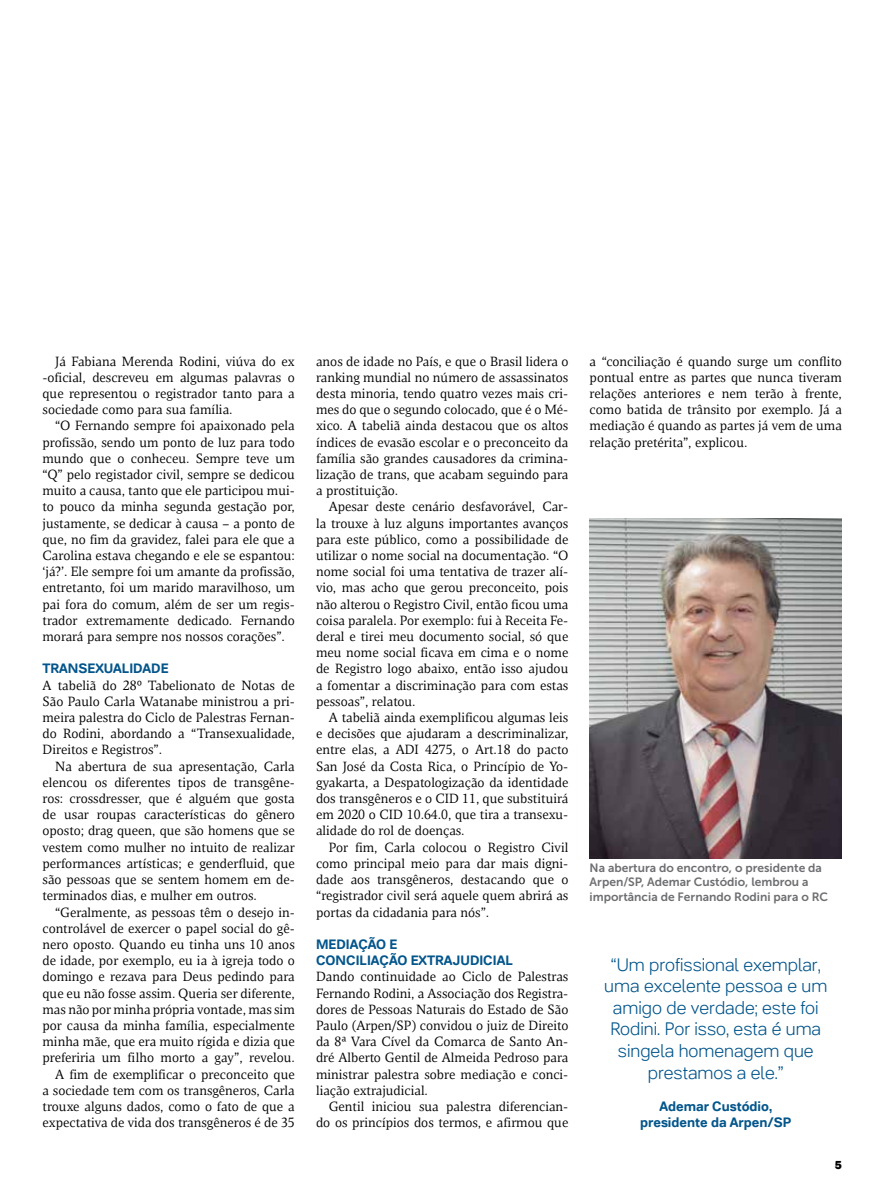
<style>
.page{position:relative;width:893px;height:1191px;background:#fff}
.page>*{position:absolute;margin:0;border:0;box-sizing:border-box;transform-origin:0 0}
.t1{font:300 18px/21.6px "NII Sans";color:#03558b;text-align:center}
.t2{font:13.5px/16.2px "NII Serif";color:#000;text-align:justify}
.t3{font:700 13.5px/16.2px "NII Sans";color:#03558b;text-align:center}
.t4{font:12px/14.4px "Museo Sans 700";color:#6d6e71}
.t5{font:800 12px "Franklin Gothic";color:#000}
</style>
<div class="page">
<img style="left:590px;top:518px;width:252px;height:340px">
<p class="t2" style="left:43px;top:353px;width:254px;text-indent:13px">Já Fabiana Merenda Rodini, viúva do ex -oficial, descreveu em algumas palavras o que representou o registrador tanto para a sociedade como para sua família.</p>
<p class="t2" style="left:43px;top:417px;width:254px;text-indent:13px">“O Fernando sempre foi apaixonado pela profissão, sendo um ponto de luz para todo mundo que o conheceu. Sempre teve um “Q” pelo registador civil, sempre se dedicou muito a causa, tanto que ele participou mui&shy;to pouco da minha segunda gestação por, justamente, se dedicar à causa – a ponto de que, no fim da gravidez, falei para ele que a Carolina estava chegando e ele se espantou: ‘já?’. Ele sempre foi um amante da profissão, entretanto, foi um marido maravilhoso, um pai fora do comum, além de ser um regis&shy;trador extremamente dedicado. Fernando morará para sempre nos nossos corações”.</p>
<p class="t3" style="left:43px;top:660px;width:128px">TRANSEXUALIDADE</p>
<p class="t2" style="left:43px;top:677px;width:254px">A tabeliã do 28º Tabelionato de Notas de São Paulo Carla Watanabe ministrou a pri&shy;meira palestra do Ciclo de Palestras Fernan&shy;do Rodini, abordando a “Transexualidade, Direitos e Registros”.</p>
<p class="t2" style="left:43px;top:758px;width:254px;text-indent:13px">Na abertura de sua apresentação, Carla elencou os diferentes tipos de transgêne&shy;ros: crossdresser, que é alguém que gosta de usar roupas características do gênero oposto; drag queen, que são homens que se vestem como mulher no intuito de realizar performances artísticas; e genderfluid, que são pessoas que se sentem homem em de&shy;terminados dias, e mulher em outros.</p>
<p class="t2" style="left:43px;top:903px;width:254px;text-align:right">“Geralmente, as pessoas têm o desejo in&shy;controlável de exercer o papel social do gê&shy;nero oposto. Quando eu tinha uns 10 anos de idade, por exemplo, eu ia à igreja todo o domingo e rezava para Deus pedindo para que eu não fosse assim. Queria ser diferente, mas não por minha própria vontade, mas sim por causa da minha família, especialmente minha mãe, que era muito rígida e dizia que preferiria um filho morto a gay”, revelou.<br>A fim de exemplificar o preconceito que<br>a sociedade tem com os transgêneros, Carla trouxe alguns dados, como o fato de que a expectativa de vida dos transgêneros é de 35</p>
<p class="t2" style="left:316px;top:353px;width:254px">anos de idade no País, e que o Brasil lidera o ranking mundial no número de assassinatos desta minoria, tendo quatro vezes mais cri&shy;mes do que o segundo colocado, que é o Mé&shy;xico. A tabeliã ainda destacou que os altos índices de evasão escolar e o preconceito da família são grandes causadores da crimina&shy;lização de trans, que acabam seguindo para a prostituição.</p>
<p class="t2" style="left:316px;top:498px;width:254px;text-indent:13px">Apesar deste cenário desfavorável, Car&shy;la trouxe à luz alguns importantes avanços para este público, como a possibilidade de utilizar o nome social na documentação. “O nome social foi uma tentativa de trazer alí&shy;vio, mas acho que gerou preconceito, pois não alterou o Registro Civil, então ficou uma coisa paralela. Por exemplo: fui à Receita Fe&shy;deral e tirei meu documento social, só que meu nome social ficava em cima e o nome de Registro logo abaixo, então isso ajudou a fomentar a discriminação para com estas pessoas”, relatou.</p>
<p class="t2" style="left:316px;top:709px;width:254px;text-indent:13px">A tabeliã ainda exemplificou algumas leis e decisões que ajudaram a descriminalizar, entre elas, a ADI 4275, o Art.18 do pacto San José da Costa Rica, o Princípio de Yo&shy;gyakarta, a Despatologização da identidade dos transgêneros e o CID 11, que substituirá em 2020 o CID 10.64.0, que tira a transexu&shy;alidade do rol de doenças.</p>
<p class="t2" style="left:316px;top:839px;width:254px;text-indent:13px">Por fim, Carla colocou o Registro Civil como principal meio para dar mais digni&shy;dade aos transgêneros, destacando que o “registrador civil será aquele quem abrirá as portas da cidadania para nós”.</p>
<p class="t3" style="left:316px;top:935px;width:198px;text-align:left">MEDIAÇÃO E<br>CONCILIAÇÃO EXTRAJUDICIAL</p>
<p class="t2" style="left:316px;top:968px;width:254px">Dando continuidade ao Ciclo de Palestras Fernando Rodini, a Associação dos Registra&shy;dores de Pessoas Naturais do Estado de São Paulo (Arpen/SP) convidou o juiz de Direito da 8ª Vara Cível da Comarca de Santo An&shy;dré Alberto Gentil de Almeida Pedroso para ministrar palestra sobre mediação e conci&shy;liação extrajudicial.</p>
<p class="t2" style="left:316px;top:1098px;width:254px;text-align:right">Gentil iniciou sua palestra diferencian&shy;do os princípios dos termos, e afirmou que</p>
<p class="t2" style="left:590px;top:353px;width:254px">a “conciliação é quando surge um conflito pontual entre as partes que nunca tiveram relações anteriores e nem terão à frente, como batida de trânsito por exemplo. Já a mediação é quando as partes já vem de uma relação pretérita”, explicou.</p>
<p class="t4" style="left:590px;top:860px;width:240px">Na abertura do encontro, o presidente da<br>Arpen/SP, Ademar Custódio, lembrou a importância de Fernando Rodini para o RC</p>
<h1 class="t1" style="left:604px;top:953px;width:225px">“Um profissional exemplar, uma excelente pessoa e um amigo de verdade; este foi<br>Rodini. Por isso, esta é uma singela homenagem que prestamos a ele.”</h1>
<p class="t3" style="left:640px;top:1097px;width:151px">ADEMAR CUSTÓDIO,<br>PRESIDENTE DA ARPEN/SP</p>
<p class="t5" style="left:835px;top:1157px;width:9px">5</p>
</div>
